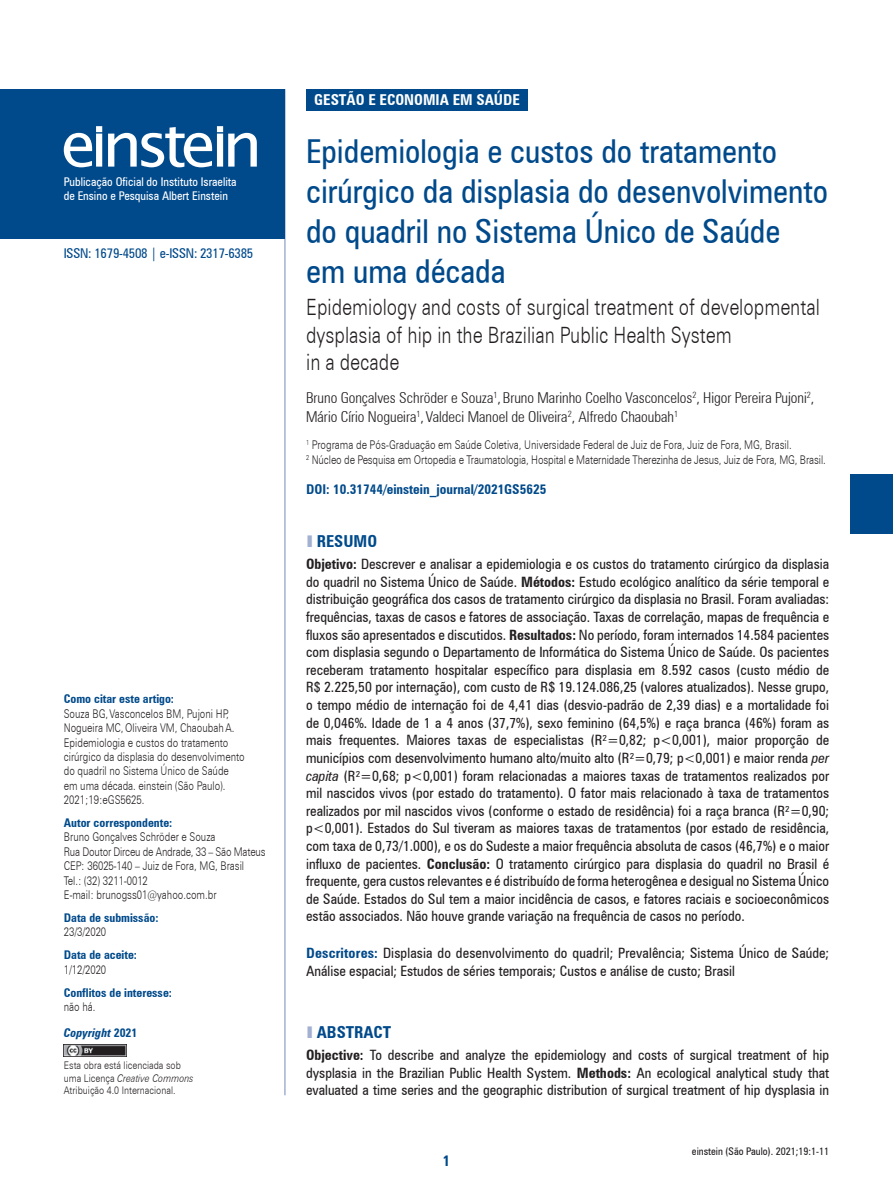
<style>
.page{position:relative;width:893px;height:1191px;background:#fff}
.page>*{position:absolute;margin:0;border:0;box-sizing:border-box;transform-origin:0 0}
.t1{font:condensed 33px/39.9px "Zurich BT";color:#004a8b}
.t2{font:300 22.5px/27.3px "Zurich BT";color:#231f20;scale:.8 1}
.t3{font:700 condensed 16.5px "Zurich BT";color:#004a8b}
.t4{font:300 condensed 15px/18.3px "Zurich BT";color:#231f20}
.t5{font:700 condensed 15px "Zurich BT";color:#fff}
.t6{font:700 condensed 15px "Zurich BT";color:#004a8b}
.t7{font:condensed 14.25px/17.5px "Zurich BT";color:#231f20;text-align:justify}
.t8{font:700 condensed 13.5px "Zurich BT";color:#004a8b}
.t9{font:condensed 13.5px "Zurich BT";letter-spacing:-.02em;color:#004a8b}
.t10{font:300 12px/14.4px "Zurich BT";color:#231f20;scale:.8 1}
.t11{font:700 condensed 12px "Zurich BT";color:#004a8b}
.t12{font:condensed 12px/14.4px "Zurich BT";color:#fff}
.t13{font:italic 700 condensed 12px "Zurich BT";color:#004a8b}
.t14{font:300 10.5px/12.6px "Zurich BT";color:#231f20;scale:.85 1}
.t15{font:condensed 10.5px "Zurich BT";color:#231f20}
.s1{font-style:normal}
.s2{font-style:italic}
.s3{color:#a2b0d2}
.s4{font-weight:700}
.s5{font-weight:700;color:#004a8b}
</style>
<div class="page">
<img style="left:64px;top:1044px;width:63px;height:12px">
<div style="left:306px;top:89px;width:222px;height:21px;background:#004a8b"></div>
<hr style="left:284px;top:89px;width:2px;height:1006px;background:#a2b0d2">
<div style="left:0;top:89px;width:284px;height:149px;background:#004a8b"></div>
<div style="left:850px;top:474px;width:43px;height:60px;background:#004a8b"></div>
<svg style="left:108px;top:126px;width:149px;height:41px"></svg>
<svg style="left:64px;top:126px;width:38px;height:41px"></svg>
<p class="t12" style="left:64px;top:174px;width:174px">Publicação Oficial do Instituto Israelita de Ensino e Pesquisa Albert Einstein</p>
<p class="t9" style="left:64px;top:245px;width:191px">ISSN: 1679-4508 | e-ISSN: 2317-6385</p>
<p class="t11" style="left:64px;top:692px;width:112px">Como citar este artigo:</p>
<p class="t10" style="left:64px;top:706px;width:228px">Souza BG, Vasconcelos BM, Pujoni HP, Nogueira MC, Oliveira VM, Chaoubah A.<br>Epidemiologia e custos do tratamento cirúrgico da displasia do desenvolvimento do quadril no Sistema Único de Saúde em uma década. einstein (São Paulo).<br>2021;19:eGS5625.</p>
<p class="t11" style="left:64px;top:815px;width:110px">Autor correspondente:</p>
<p class="t10" style="left:64px;top:830px;width:254px">Bruno Gonçalves Schröder e Souza<br>Rua Doutor Dirceu de Andrade, 33 – São Mateus CEP: 36025-140 – Juiz de Fora, MG, Brasil<br>Tel.: (32) 3211-0012<br>E-mail: brunogss01@yahoo.com.br</p>
<p class="t11" style="left:64px;top:910px;width:96px">Data de submissão:</p>
<p class="t10" style="left:64px;top:925px;width:55px">23/3/2020</p>
<p class="t11" style="left:64px;top:947px;width:75px">Data de aceite:</p>
<p class="t10" style="left:64px;top:962px;width:55px">1/12/2020</p>
<p class="t11" style="left:64px;top:985px;width:110px">Conflitos de interesse:</p>
<p class="t10" style="left:64px;top:999px;width:41px">não há.</p>
<p class="t13" style="left:64px;top:1025px;width:75px">Copyright <span class="s1">2021</span></p>
<p class="t14" style="left:64px;top:1058px;width:154px">Esta obra está licenciada sob uma Licença <span class="s2">Creative Commons<br></span>Atribuição 4.0 Internacional.</p>
<p class="t5" style="left:314px;top:91px;width:207px">GESTÃO E ECONOMIA EM SAÚDE</p>
<h1 class="t1" style="left:306px;top:131px;width:523px">Epidemiologia e custos do tratamento cirúrgico da displasia do desenvolvimento do quadril no Sistema Único de Saúde<br>em uma década</h1>
<h2 class="t2" style="left:306px;top:293px;width:644px">Epidemiology and costs of surgical treatment of developmental dysplasia of hip in the Brazilian Public Health System<br>in a decade</h2>
<p class="t4" style="left:306px;top:388px;width:510px">Bruno Gonçalves Schröder e Souza<sup>1</sup>, Bruno Marinho Coelho Vasconcelos<sup>2</sup>, Higor Pereira Pujoni<sup>2</sup>,<br>Mário Círio Nogueira<sup>1</sup>, Valdeci Manoel de Oliveira<sup>2</sup>, Alfredo Chaoubah<sup>1</sup></p>
<p class="t10" style="left:306px;top:437px;width:651px"><sup>1</sup> Programa de Pós-Graduação em Saúde Coletiva, Universidade Federal de Juiz de Fora, Juiz de Fora, MG, Brasil.<br><sup>2</sup> Núcleo de Pesquisa em Ortopedia e Traumatologia, Hospital e Maternidade Therezinha de Jesus, Juiz de Fora, MG, Brasil.</p>
<p class="t8" style="left:306px;top:480px;width:242px">DOI: 10.31744/einstein_journal/2021GS5625</p>
<p class="t3" style="left:306px;top:531px;width:72px"><span class="s3">❚</span> RESUMO</p>
<p class="t7" style="left:306px;top:555px;width:525px"><span class="s4">Objetivo:</span> Descrever e analisar a epidemiologia e os custos do tratamento cirúrgico da displasia do quadril no Sistema Único de Saúde. <span class="s4">Métodos:</span> Estudo ecológico analítico da série temporal e distribuição geográfica dos casos de tratamento cirúrgico da displasia no Brasil. Foram avaliadas: frequências, taxas de casos e fatores de associação. Taxas de correlação, mapas de frequência e fluxos são apresentados e discutidos. <span class="s4">Resultados:</span> No período, foram internados 14.584 pacientes com displasia segundo o Departamento de Informática do Sistema Único de Saúde. Os pacientes receberam tratamento hospitalar específico para displasia em 8.592 casos (custo médio de R$ 2.225,50 por internação), com custo de R$ 19.124.086,25 (valores atualizados). Nesse grupo, o tempo médio de internação foi de 4,41 dias (desvio-padrão de 2,39 dias) e a mortalidade foi de 0,046%. Idade de 1 a 4 anos (37,7%), sexo feminino (64,5%) e raça branca (46%) foram as mais frequentes. Maiores taxas de especialistas (R²=0,82; p&lt;0,001), maior proporção de municípios com desenvolvimento humano alto/muito alto (R²=0,79; p&lt;0,001) e maior renda <span class="s2">per capita</span> (R²=0,68; p&lt;0,001) foram relacionadas a maiores taxas de tratamentos realizados por mil nascidos vivos (por estado do tratamento). O fator mais relacionado à taxa de tratamentos realizados por mil nascidos vivos (conforme o estado de residência) foi a raça branca (R²=0,90; p&lt;0,001). Estados do Sul tiveram as maiores taxas de tratamentos (por estado de residência, com taxa de 0,73/1.000), e os do Sudeste a maior frequência absoluta de casos (46,7%) e o maior influxo de pacientes. <span class="s4">Conclusão:</span> O tratamento cirúrgico para displasia do quadril no Brasil é frequente, gera custos relevantes e é distribuído de forma heterogênea e desigual no Sistema Único de Saúde. Estados do Sul tem a maior incidência de casos, e fatores raciais e socioeconômicos estão associados. Não houve grande variação na frequência de casos no período.</p>
<p class="t7" style="left:306px;top:944px;width:524px"><span class="s5">Descritores:</span> Displasia do desenvolvimento do quadril; Prevalência; Sistema Único de Saúde;<br>Análise espacial; Estudos de séries temporais; Custos e análise de custo; Brasil</p>
<p class="t3" style="left:306px;top:1022px;width:86px"><span class="s3">❚</span> ABSTRACT</p>
<p class="t7" style="left:306px;top:1046px;width:524px"><span class="s4">Objective:</span> To describe and analyze the epidemiology and costs of surgical treatment of hip dysplasia in the Brazilian Public Health System. <span class="s4">Methods:</span> An ecological analytical study that evaluated a time series and the geographic distribution of surgical treatment of hip dysplasia in</p>
<p class="t6" style="left:443px;top:1151px;width:9px">1</p>
<p class="t15" style="left:692px;top:1144px;width:139px">einstein (São Paulo). 2021;19:1-11</p>
</div>
